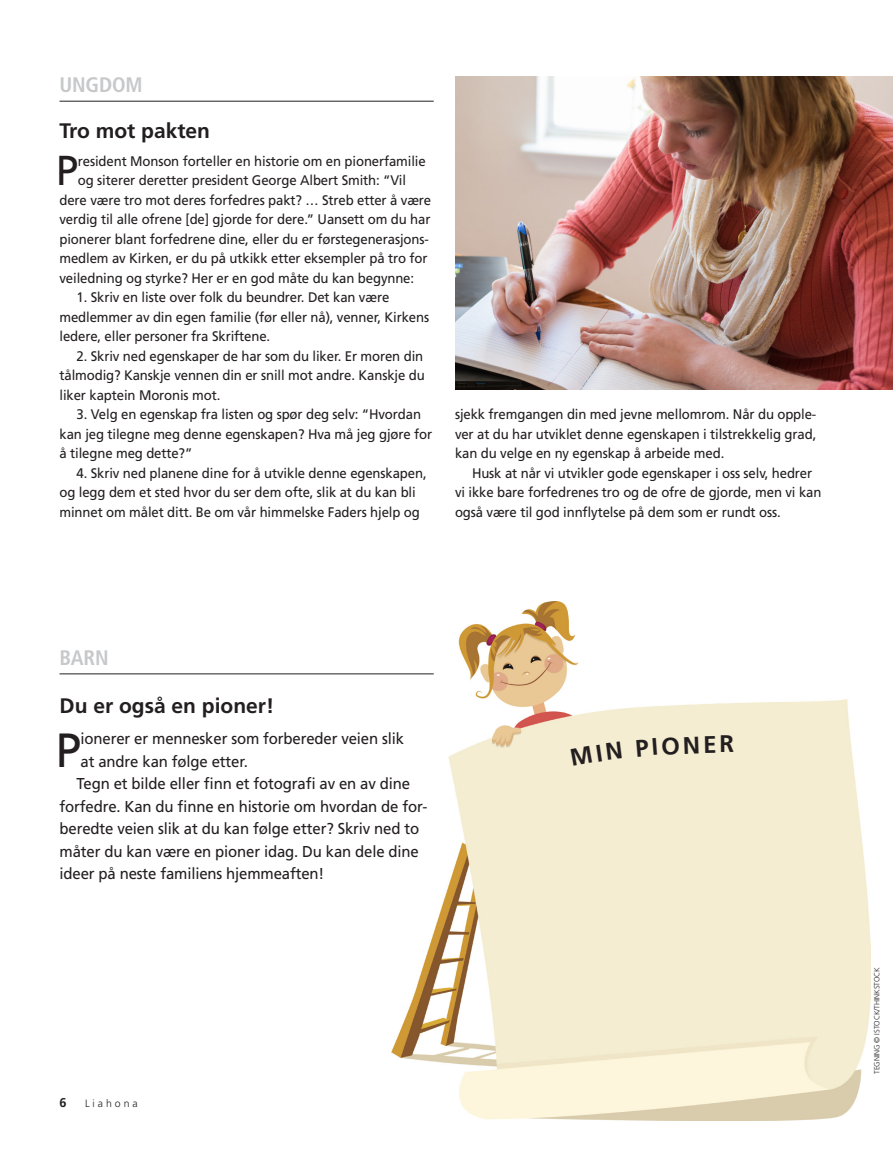
<style>
.page{position:relative;width:893px;height:1161px;background:#fff}
.page>*{position:absolute;margin:0;border:0;box-sizing:border-box;transform-origin:0 0}
.SUBARTchild_para_fir{font:48px "Frutigerlds Lat";color:#231f20;scale:.95 1}
.SUBARTyouth_para_fir{font:41.85px "Frutigerlds Lat";color:#231f20;scale:.95 1}
.FIGimg_title{font:700 24px "Frutigerlds Lat";color:#231f20}
.SUBARTchildandyouth{font:700 21px "Frutigerlds Lat";color:#231f20}
.section_title_fpm{font:700 condensed 21px "Frutigerlds Lat";letter-spacing:-.01em;color:#c7c8ca}
.SUBARTchild_para{font:15.75px/22.5px "Frutigerlds Lat";letter-spacing:-.01em;color:#231f20;scale:.95 1}
.SUBARTchild_para_fir-2{font:15.75px/22.5px "Frutigerlds Lat";letter-spacing:-.01em;color:#231f20;scale:.95 1}
.SUBARTyouth_para{font:13.8px/19.5px "Frutigerlds Lat";letter-spacing:-.01em;color:#231f20;scale:.95 1}
.SUBARTyouth_para_fir-2{font:13.8px "Frutigerlds Lat";letter-spacing:-.01em;color:#231f20;scale:.95 1}
.Folio_L{font:700 12.75px "Frutigerlds Lat";color:#231f20}
.Folio_L-2{font:300 10.5px "Frutigerlds Lat";letter-spacing:.28em;color:#231f20}
.FIGimg-CRDT_para{font:300 7.5px "Frutigerlds Lat";letter-spacing:-.01em;color:#231f20}
</style>
<div class="page">
<img style="left:392px;top:601px;width:479px;height:519px">
<img style="left:455px;top:77px;width:438px;height:313px">
<hr style="left:60px;top:101px;width:374px;height:1px;background:#231f20">
<hr style="left:60px;top:673px;width:374px;height:1px;background:#231f20">
<svg style="left:571px;top:742px;width:51px;height:24px"></svg>
<svg style="left:636px;top:736px;width:63px;height:21px"></svg>
<svg style="left:705px;top:736px;width:10px;height:17px"></svg>
<p class="section_title_fpm" style="left:60px;top:69px;width:85px">UNGDOM</p>
<p class="SUBARTchildandyouth" style="left:60px;top:114px;width:152px">Tro mot pakten</p>
<p class="SUBARTyouth_para_fir" style="left:56px;top:139px;width:25px">P</p>
<p class="SUBARTyouth_para_fir-2" style="left:78px;top:151px;width:368px">resident Monson forteller en historie om en pionerfamilie</p>
<p class="SUBARTyouth_para_fir-2" style="left:78px;top:170px;width:347px">og siterer deretter president George Albert Smith: “Vil</p>
<p class="SUBARTyouth_para_fir-2" style="left:60px;top:190px;width:393px">dere være tro mot deres forfedres pakt? … Streb etter å være</p>
<p class="SUBARTyouth_para_fir-2" style="left:60px;top:209px;width:392px">verdig til alle ofrene [de] gjorde for dere.” Uansett om du har</p>
<p class="SUBARTyouth_para_fir-2" style="left:60px;top:229px;width:390px">pionerer blant forfedrene dine, eller du er førstegenerasjons-</p>
<p class="SUBARTyouth_para_fir-2" style="left:60px;top:248px;width:389px">medlem av Kirken, er du på utkikk etter eksempler på tro for</p>
<p class="SUBARTyouth_para_fir-2" style="left:60px;top:268px;width:375px">veiledning og styrke? Her er en god måte du kan begynne:</p>
<p class="SUBARTyouth_para" style="left:60px;top:288px;width:391px;text-indent:17px">1. Skriv en liste over folk du beundrer. Det kan være medlemmer av din egen familie (før eller nå), venner, Kirkens ledere, eller personer fra Skriftene.</p>
<p class="SUBARTyouth_para" style="left:60px;top:346px;width:386px;text-align:justify;text-indent:17px">2. Skriv ned egenskaper de har som du liker. Er moren din tålmodig? Kanskje vennen din er snill mot andre. Kanskje du liker kaptein Moronis mot.</p>
<p class="SUBARTyouth_para" style="left:60px;top:405px;width:394px;text-indent:17px">3. Velg en egenskap fra listen og spør deg selv: “Hvordan kan jeg tilegne meg denne egenskapen? Hva må jeg gjøre for å tilegne meg dette?”</p>
<p class="SUBARTyouth_para" style="left:60px;top:463px;width:388px;text-indent:17px">4. Skriv ned planene dine for å utvikle denne egenskapen, og legg dem et sted hvor du ser dem ofte, slik at du kan bli minnet om målet ditt. Be om vår himmelske Faders hjelp og</p>
<p class="SUBARTyouth_para" style="left:455px;top:405px;width:382px;text-align:justify">sjekk fremgangen din med jevne mellomrom. Når du opple&shy;ver at du har utviklet denne egenskapen i tilstrekkelig grad, kan du velge en ny egenskap å arbeide med.</p>
<p class="SUBARTyouth_para" style="left:455px;top:463px;width:387px;text-indent:17px">Husk at når vi utvikler gode egenskaper i oss selv, hedrer vi ikke bare forfedrenes tro og de ofre de gjorde, men vi kan også være til god innflytelse på dem som er rundt oss.</p>
<p class="section_title_fpm" style="left:60px;top:642px;width:51px">BARN</p>
<p class="SUBARTchildandyouth" style="left:60px;top:690px;width:216px">Du er også en pioner!</p>
<p class="SUBARTchild_para_fir" style="left:56px;top:713px;width:28px">P</p>
<p class="SUBARTchild_para_fir-2" style="left:81px;top:727px;width:342px">ionerer er mennesker som forbereder veien slik at andre kan følge etter.</p>
<p class="SUBARTchild_para" style="left:60px;top:772px;width:389px;text-indent:17px">Tegn et bilde eller finn et fotografi av en av dine forfedre. Kan du finne en historie om hvordan de for&shy;beredte veien slik at du kan følge etter? Skriv ned to måter du kan være en pioner idag. Du kan dele dine ideer på neste familiens hjemmeaften!</p>
<p class="FIGimg_title" style="left:720px;top:726px;width:16px">R</p>
<p class="Folio_L" style="left:60px;top:1092px;width:9px">6</p>
<p class="Folio_L-2" style="left:85px;top:1095px;width:54px">Liahona</p>
<p class="FIGimg-CRDT_para" style="left:871px;top:1074px;width:108px;rotate:-90deg">TEGNING © ISTOCK/THINKSTOCK</p>
</div>
